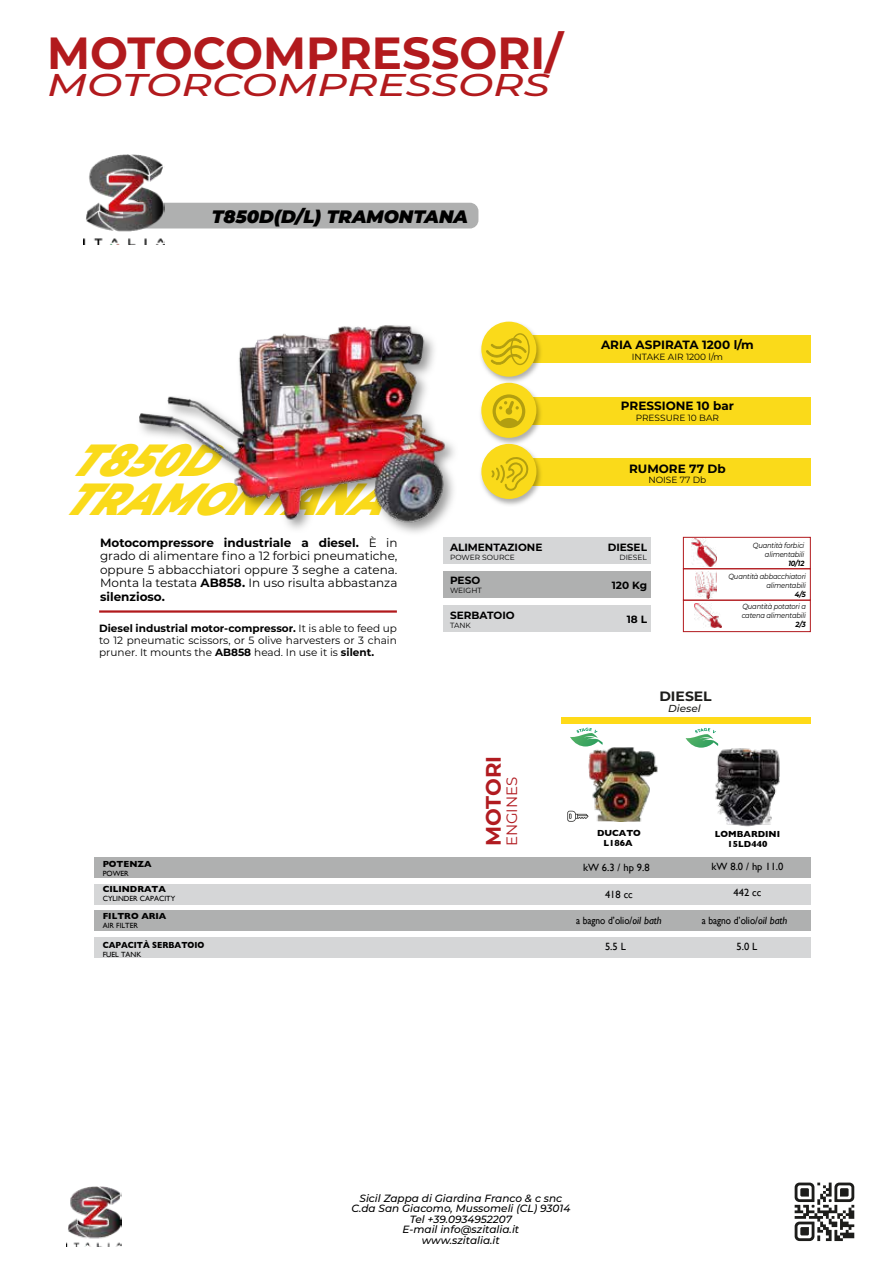
<style>
.page{position:relative;width:893px;height:1263px;background:#fff}
.page>*{position:absolute;margin:0;border:0;box-sizing:border-box;transform-origin:0 0}
.t1{font:700 45px "Montserrat";color:#b21a1d}
.t2{font:italic 900 45px "Montserrat";color:#fada1a;scale:.9 1}
.t3{font:italic 500 31.5px "Montserrat";color:#b21a1d;scale:1.33 1}
.t4{font:700 21px "Montserrat";color:#b11b20}
.t5{font:italic 900 18px "Montserrat";color:#000}
.t6{font:15px "Montserrat";color:#b11b20}
.t7{font:700 13.5px "Montserrat";color:#1d1d1b;scale:1.04 1}
.t8{font:12px/13.5px "Montserrat";color:#000;text-align:justify}
.t9{font:700 12px "Montserrat";color:#000}
.t10{font:10.5px/12px "Montserrat";color:#000;text-align:justify}
.t11{font:italic 500 10.5px/10.5px "Montserrat";color:#000;text-align:center}
.t12{font:10.5px "Gill Sans";color:#000}
.t13{font:700 10.5px "Montserrat";color:#000}
.t14{font:10.5px "Gill Sans";color:#000;scale:.9 1}
.t15{font:italic 500 10.2px "Montserrat";color:#1d1d1b;scale:1.04 1}
.t16{font:700 9px/9.9px "Gill Sans";color:#000;text-align:center}
.t17{font:9px "Montserrat";color:#000}
.t18{font:700 9px "Gill Sans";color:#000;scale:.9 1}
.t19{font:italic 7.5px/9px "Montserrat";letter-spacing:-.025em;color:#000;text-align:right;scale:.9 1}
.t20{font:7.5px "Gill Sans";color:#000}
.t21{font:7.5px "Montserrat";color:#000}
.t22{font:italic 700 7.5px "Montserrat";color:#000;scale:.9 1}
.s1{font-weight:700}
.s2{font-style:italic}
</style>
<div class="page">
<img style="left:67px;top:1187px;width:55px;height:60px">
<svg style="left:795px;top:1182px;width:59px;height:59px"></svg>
<svg style="left:139px;top:415px;width:315px;height:118px"></svg>
<img style="left:140px;top:325px;width:307px;height:202px">
<hr style="left:99px;top:610px;width:298px;height:3px;background:#b1191c">
<div style="left:443px;top:537px;width:208px;height:27px;background:#d5d6d7"></div>
<div style="left:443px;top:571px;width:208px;height:27px;background:#afb0b0"></div>
<div style="left:443px;top:605px;width:208px;height:27px;background:#d5d6d7"></div>
<div style="left:519px;top:335px;width:292px;height:28px;background:#fada1a"></div>
<div style="left:519px;top:397px;width:292px;height:28px;background:#fada1a"></div>
<div style="left:519px;top:458px;width:292px;height:28px;background:#fada1a"></div>
<svg style="left:480px;top:385px;width:61px;height:58px"></svg>
<div style="left:481px;top:383px;width:55px;height:55px;background:#fada1a;border-radius:50%"></div>
<svg style="left:480px;top:443px;width:61px;height:62px"></svg>
<div style="left:481px;top:444px;width:55px;height:55px;background:#fada1a;border-radius:50%"></div>
<svg style="left:480px;top:321px;width:61px;height:64px"></svg>
<div style="left:481px;top:322px;width:55px;height:55px;background:#fada1a;border-radius:50%"></div>
<svg style="left:486px;top:337px;width:41px;height:29px"></svg>
<div style="left:510px;top:333px;width:20px;height:32px;border:1px solid #b29e10;border-radius:50%"></div>
<svg style="left:493px;top:394px;width:32px;height:34px"></svg>
<svg style="left:491px;top:457px;width:38px;height:34px"></svg>
<div style="left:94px;top:937px;width:717px;height:21px;background:#d5d6d7"></div>
<div style="left:94px;top:910px;width:717px;height:21px;background:#afb0b0"></div>
<div style="left:94px;top:857px;width:717px;height:21px;background:#afb0b0"></div>
<div style="left:94px;top:884px;width:717px;height:20px;background:#d5d6d7"></div>
<div style="left:683px;top:537px;width:128px;height:32px;border:1px solid #b1191d"></div>
<div style="left:683px;top:568px;width:128px;height:32px;border:1px solid #b1191d"></div>
<div style="left:683px;top:600px;width:128px;height:32px;border:1px solid #b1191d"></div>
<img style="left:696px;top:571px;width:20px;height:27px">
<svg style="left:695px;top:728px;width:21px;height:5px"></svg>
<img style="left:570px;top:733px;width:33px;height:13px">
<svg style="left:577px;top:728px;width:21px;height:5px"></svg>
<img style="left:572px;top:746px;width:86px;height:75px">
<div style="left:561px;top:717px;width:250px;height:6px;background:#ffda18"></div>
<img style="left:715px;top:743px;width:65px;height:84px">
<img style="left:691px;top:539px;width:26px;height:27px">
<img style="left:695px;top:603px;width:27px;height:24px">
<div style="left:123px;top:203px;width:355px;height:25px;background:#afb0b0;border-radius:9px"></div>
<img style="left:83px;top:155px;width:82px;height:89px">
<img style="left:686px;top:734px;width:32px;height:14px">
<svg style="left:567px;top:811px;width:21px;height:11px"></svg>
<h1 class="t1" style="left:47px;top:21px;width:517px">MOTOCOMPRESSORI/</h1>
<h2 class="t3" style="left:47px;top:63px;width:380px">MOTORCOMPRESSORS</h2>
<h3 class="t5" style="left:212px;top:203px;width:258px">T850D(D/L) TRAMONTANA</h3>
<h1 class="t2" style="left:69px;top:426px;width:201px">T850D</h1>
<h1 class="t2" style="left:63px;top:465px;width:396px">TRAMONTANA</h1>
<p class="t8" style="left:100px;top:535px;width:299px"><span class="s1">Motocompressore industriale a diesel.</span> È in grado di alimentare fino a 12 forbici pneumatiche, oppure 5 abbacchiatori oppure 3 seghe a catena.<br>Monta la testata <span class="s1">AB858.</span> In uso risulta abbastanza <span class="s1">silenzioso.</span></p>
<p class="t10" style="left:99px;top:621px;width:299px"><span class="s1">Diesel industrial motor-compressor.</span> It is able to feed up to 12 pneumatic scissors, or 5 olive harvesters or 3 chain pruner. It mounts the <span class="s1">AB858</span> head. In use it is <span class="s1">silent.</span></p>
<p class="t16" style="left:103px;top:859px;width:50px">POTENZA</p>
<p class="t20" style="left:103px;top:869px;width:28px">POWER</p>
<p class="t16" style="left:103px;top:883px;width:65px">CILINDRATA</p>
<p class="t20" style="left:103px;top:894px;width:74px">CYLINDER CAPACITY</p>
<p class="t16" style="left:103px;top:911px;width:65px">FILTRO ARIA</p>
<p class="t20" style="left:103px;top:921px;width:37px">AIR FILTER</p>
<p class="t18" style="left:103px;top:938px;width:115px">CAPACITÀ SERBATOIO</p>
<p class="t20" style="left:103px;top:950px;width:40px">FUEL TANK</p>
<p class="t13" style="left:450px;top:539px;width:94px">ALIMENTAZIONE</p>
<p class="t21" style="left:450px;top:552px;width:66px">POWER SOURCE</p>
<p class="t13" style="left:450px;top:573px;width:32px">PESO</p>
<p class="t21" style="left:450px;top:585px;width:33px">WEIGHT</p>
<p class="t13" style="left:450px;top:608px;width:66px">SERBATOIO</p>
<p class="t21" style="left:450px;top:620px;width:22px">TANK</p>
<h3 class="t4" style="left:478px;top:846px;width:92px;rotate:-90deg">MOTORI</h3>
<p class="t6" style="left:502px;top:846px;width:71px;rotate:-90deg">ENGINES</p>
<p class="t9" style="left:601px;top:336px;width:154px">ARIA ASPIRATA 1200 l/m</p>
<p class="t17" style="left:632px;top:351px;width:93px">INTAKE AIR 1200 l/m</p>
<p class="t9" style="left:621px;top:397px;width:115px">PRESSIONE 10 bar</p>
<p class="t17" style="left:636px;top:411px;width:85px">PRESSURE 10 BAR</p>
<p class="t9" style="left:629px;top:460px;width:98px">RUMORE 77 Db</p>
<p class="t17" style="left:648px;top:474px;width:59px">NOISE 77 Db</p>
<p class="t13" style="left:608px;top:540px;width:41px">DIESEL</p>
<p class="t21" style="left:619px;top:552px;width:29px">DIESEL</p>
<p class="t13" style="left:612px;top:577px;width:37px">120 Kg</p>
<p class="t13" style="left:627px;top:612px;width:22px">18 L</p>
<p class="t19" style="left:753px;top:540px;width:59px">Quantità forbici alimentabili</p>
<p class="t22" style="left:788px;top:557px;width:19px">10/12</p>
<p class="t19" style="left:728px;top:572px;width:88px">Quantità abbacchiatori alimentabili</p>
<p class="t22" style="left:795px;top:589px;width:14px">4/5</p>
<p class="t19" style="left:742px;top:602px;width:73px;text-align:left">Quantità potatori a catena alimentabili</p>
<p class="t22" style="left:795px;top:619px;width:13px">2/3</p>
<p class="t7" style="left:659px;top:686px;width:52px">DIESEL</p>
<p class="t15" style="left:668px;top:702px;width:33px">Diesel</p>
<p class="t16" style="left:597px;top:827px;width:45px;line-height:10.5px">DUCATO<br>L186A</p>
<p class="t16" style="left:715px;top:829px;width:67px">LOMBARDINI<br>15LD440</p>
<p class="t12" style="left:711px;top:860px;width:73px">kW 8.0 / hp 11.0</p>
<p class="t12" style="left:734px;top:886px;width:29px">442 cc</p>
<p class="t12" style="left:583px;top:861px;width:68px">kW 6.3 / hp 9.8</p>
<p class="t12" style="left:605px;top:888px;width:29px">418 cc</p>
<p class="t14" style="left:576px;top:915px;width:97px">a bagno d’olio/<span class="s2">oil bath</span></p>
<p class="t14" style="left:702px;top:915px;width:97px">a bagno d’olio/<span class="s2">oil bath</span></p>
<p class="t12" style="left:605px;top:940px;width:22px">5.5 L</p>
<p class="t12" style="left:736px;top:941px;width:22px">5.0 L</p>
<p class="t11" style="left:351px;top:1192px;width:220px">Sicil Zappa di Giardina Franco &amp; c snc<br>C.da San Giacomo, Mussomeli (CL) 93014<br>Tel +39.0934952207<br>E-mail info@szitalia.it<br>www.szitalia.it</p>
</div>
